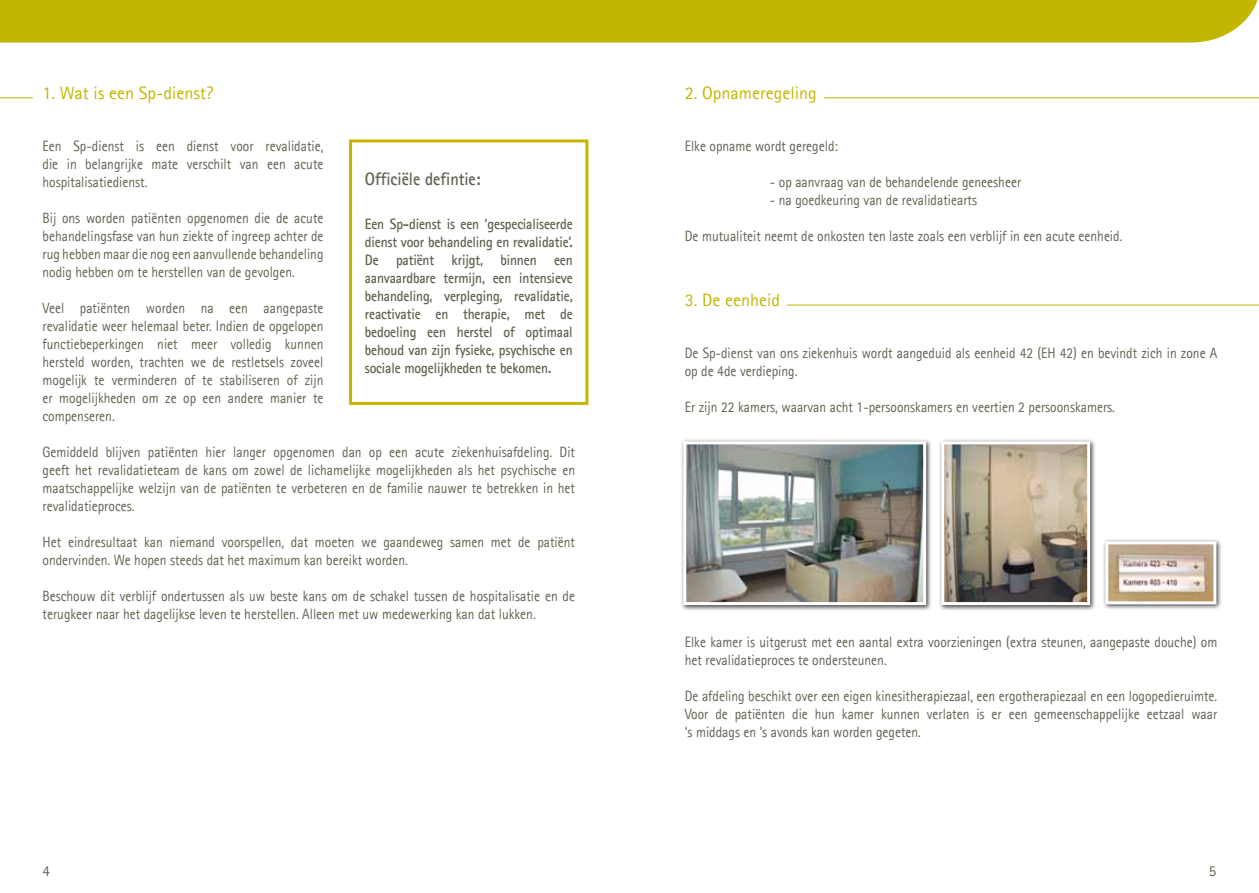
<style>
.page{position:relative;width:1259px;height:893px;background:#fff}
.page>*{position:absolute;margin:0;border:0;box-sizing:border-box;transform-origin:0 0}
.t1{font:18px "Agfa Rotis Sans Serif";color:#c3b600}
.t2{font:700 18px "Agfa Rotis Sans Serif";color:#626250;scale:.9 1}
.t3{font:15px/18px "Agfa Rotis Sans Serif";color:#626250;text-align:justify;scale:.9 1}
.t4{font:700 15px/18px "Agfa Rotis Sans Serif";letter-spacing:-.01em;color:#626250;text-align:justify;scale:.9 1}
.t5{font:15px "Agfa Rotis Sans Serif";color:#626250}
</style>
<div class="page">
<div style="left:0;top:0;width:1258px;height:43px;background:#c3b600"></div>
<div style="left:349px;top:139px;width:239px;height:266px;border:3px solid #c3b600"></div>
<hr style="left:824px;top:97px;width:435px;height:1px;background:#c3b600">
<hr style="left:787px;top:305px;width:472px;height:1px;background:#c3b600">
<hr style="left:0;top:97px;width:33px;height:1px;background:#c3b600">
<div style="left:680px;top:438px;width:252px;height:173px;background:#000;opacity:.75"></div>
<img style="left:687px;top:445px;width:235px;height:156px">
<div style="left:683px;top:441px;width:243px;height:164px;border:3px solid #fff"></div>
<div style="left:938px;top:438px;width:158px;height:173px;background:#000;opacity:.75"></div>
<img style="left:945px;top:445px;width:141px;height:156px">
<div style="left:941px;top:441px;width:149px;height:164px;border:3px solid #fff"></div>
<div style="left:1102px;top:538px;width:120px;height:73px;background:#000;opacity:.75"></div>
<img style="left:1109px;top:545px;width:103px;height:55px">
<div style="left:1105px;top:541px;width:111px;height:63px;border:3px solid #fff"></div>
<p class="t1" style="left:43px;top:82px;width:172px">1. Wat is een Sp-dienst?</p>
<p class="t3" style="left:43px;top:137px;width:314px">Een Sp-dienst is een dienst voor revalidatie, die in belangrijke mate verschilt van een acute hospitalisatiedienst.</p>
<p class="t3" style="left:43px;top:209px;width:314px">Bij ons worden patiënten opgenomen die de acute behandelingsfase van hun ziekte of ingreep achter de rug hebben maar die nog een aanvullende behandeling nodig hebben om te herstellen van de gevolgen.</p>
<p class="t3" style="left:43px;top:299px;width:314px">Veel patiënten worden na een aangepaste revalidatie weer helemaal beter. Indien de opgelopen functiebeperkingen niet meer volledig kunnen hersteld worden, trachten we de restletsels zoveel mogelijk te verminderen of te stabiliseren of zijn er mogelijkheden om ze op een andere manier te compenseren.</p>
<p class="t3" style="left:43px;top:443px;width:593px">Gemiddeld blijven patiënten hier langer opgenomen dan op een acute ziekenhuisafdeling. Dit geeft het revalidatieteam de kans om zowel de lichamelijke mogelijkheden als het psychische en maatschappelijke welzijn van de patiënten te verbeteren en de familie nauwer te betrekken in het revalidatieproces.</p>
<p class="t3" style="left:43px;top:533px;width:593px">Het eindresultaat kan niemand voorspellen, dat moeten we gaandeweg samen met de patiënt ondervinden. We hopen steeds dat het maximum kan bereikt worden.</p>
<p class="t3" style="left:43px;top:587px;width:593px">Beschouw dit verblijf ondertussen als uw beste kans om de schakel tussen de hospitalisatie en de terugkeer naar het dagelijkse leven te herstellen. Alleen met uw medewerking kan dat lukken.</p>
<p class="t2" style="left:365px;top:167px;width:130px">Officiële defintie:</p>
<p class="t4" style="left:365px;top:215px;width:232px">Een Sp-dienst is een ‘gespecialiseerde dienst voor behandeling en revalidatie’.<br>De patiënt krijgt, binnen een aanvaardbare termijn, een intensieve behandeling, verpleging, revalidatie, reactivatie en therapie, met de bedoeling een herstel of optimaal behoud van zijn fysieke, psychische en sociale mogelijkheden te bekomen.</p>
<p class="t1" style="left:685px;top:82px;width:133px">2. Opnameregeling</p>
<p class="t3" style="left:685px;top:137px;width:172px">Elke opname wordt geregeld:</p>
<p class="t3" style="left:770px;top:173px;width:281px">- op aanvraag van de behandelende geneesheer</p>
<p class="t3" style="left:770px;top:191px;width:232px">- na goedkeuring van de revalidatiearts</p>
<p class="t3" style="left:685px;top:227px;width:488px">De mutualiteit neemt de onkosten ten laste zoals een verblijf in een acute eenheid.</p>
<p class="t1" style="left:685px;top:289px;width:97px">3. De eenheid</p>
<p class="t3" style="left:685px;top:344px;width:593px">De Sp-dienst van ons ziekenhuis wordt aangeduid als eenheid 42 (EH 42) en bevindt zich in zone A op de 4de verdieping.</p>
<p class="t3" style="left:685px;top:398px;width:479px">Er zijn 22 kamers, waarvan acht 1-persoonskamers en veertien 2 persoonskamers.</p>
<p class="t3" style="left:685px;top:632px;width:593px">Elke kamer is uitgerust met een aantal extra voorzieningen (extra steunen, aangepaste douche) om het revalidatieproces te ondersteunen.</p>
<p class="t3" style="left:685px;top:686px;width:593px">De afdeling beschikt over een eigen kinesitherapiezaal, een ergotherapiezaal en een logopedieruimte.<br>Voor de patiënten die hun kamer kunnen verlaten is er een gemeenschappelijke eetzaal waar ‘s middags en ’s avonds kan worden gegeten.</p>
<p class="t5" style="left:43px;top:862px;width:9px">4</p>
<p class="t5" style="left:1209px;top:862px;width:9px">5</p>
</div>
